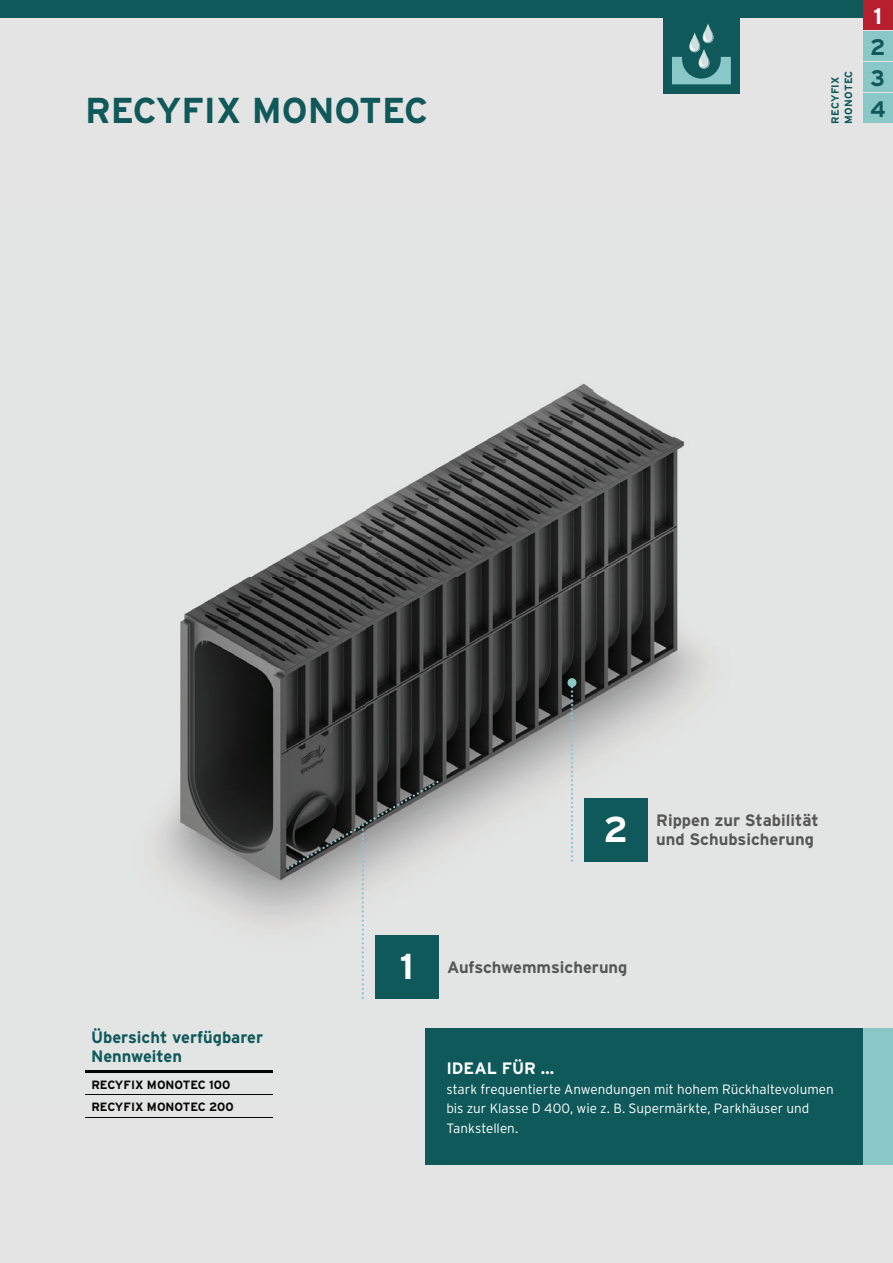
<style>
.page{position:relative;width:893px;height:1263px;background:#e4e4e4}
.page>*{position:absolute;margin:0;border:0;box-sizing:border-box;transform-origin:0 0}
.t1{font:700 36px "Interstate";color:#0f595a}
.t2{font:700 22.5px/31px "Interstate";color:#0e595a}
.t3{font:700 22.5px "Interstate";color:#fff}
.t4{font:700 22.5px "Interstate";color:#0f595a}
.t5{font:700 16.5px/19.5px "Interstate";color:#575756;text-align:right}
.t6{font:700 16.5px/19.5px "Interstate";color:#0f595a}
.t7{font:700 16.5px "Interstate";color:#fff}
.t8{font:300 13.5px/19.5px "Interstate";color:#fff}
.t9{font:700 12px/22.4px "Interstate";color:#040503}
.t10{font:700 10.5px/13.5px "Interstate";letter-spacing:.01em;color:#0f595a}
.s1{font-size:36px;color:#fff}
</style>
<div class="page">
<img style="left:85px;top:383px;width:807px;height:712px">
<div style="left:584px;top:798px;width:64px;height:63px;background:#0f595a"></div>
<svg style="left:571px;top:687px;width:2px;height:175px"></svg>
<div style="left:567px;top:678px;width:9px;height:9px;background:#8ac7c7;border-radius:50%"></div>
<svg style="left:287px;top:781px;width:151px;height:218px"></svg>
<hr style="left:85px;top:1070px;width:187px;height:3px;background:#040503">
<hr style="left:85px;top:1095px;width:187px;height:1px;background:#040503">
<hr style="left:85px;top:1117px;width:187px;height:1px;background:#040503">
<div style="left:425px;top:1029px;width:468px;height:136px;background:#0f595a"></div>
<div style="left:863px;top:1029px;width:30px;height:136px;background:#8ac7c7"></div>
<div style="left:0;top:0;width:893px;height:17px;background:#0f595a"></div>
<div style="left:863px;top:0;width:30px;height:30px;background:#b71f2e"></div>
<div style="left:863px;top:31px;width:30px;height:30px;background:#8ac7c7"></div>
<div style="left:863px;top:62px;width:30px;height:30px;background:#8ac7c7"></div>
<div style="left:863px;top:93px;width:30px;height:30px;background:#8ac7c7"></div>
<div style="left:663px;top:17px;width:77px;height:77px;background:#0f595a"></div>
<svg style="left:672px;top:24px;width:59px;height:60px"></svg>
<h1 class="t1" style="left:85px;top:96px;width:345px">RECYFIX MONOTEC</h1>
<p class="t10" style="left:829px;top:124px;width:55px;rotate:-90deg">RECYFIX<br>MONOTEC</p>
<h2 class="t3" style="left:873px;top:7px;width:10px">1</h2>
<h2 class="t4" style="left:870px;top:38px;width:17px">2</h2>
<h2 class="t2" style="left:870px;top:64px;width:17px">3<br>4</h2>
<p class="t6" style="left:91px;top:1028px;width:174px">Übersicht verfügbarer<br>Nennweiten</p>
<p class="t9" style="left:91px;top:1074px;width:144px">RECYFIX MONOTEC 100<br>RECYFIX MONOTEC 200</p>
<p class="t5" style="left:603px;top:812px;width:217px">Rippen zur Stabilität<br><sup>2</sup> und Schubsicherung</p>
<p class="t5" style="left:400px;top:959px;width:229px"><span class="s1">1</span> Aufschwemmsicherung</p>
<p class="t7" style="left:446px;top:1062px;width:109px">IDEAL FÜR …</p>
<p class="t8" style="left:446px;top:1080px;width:389px">stark frequentierte Anwendungen mit hohem Rückhaltevolumen bis zur Klasse D 400, wie z. B. Supermärkte, Parkhäuser und<br>Tankstellen.</p>
</div>
